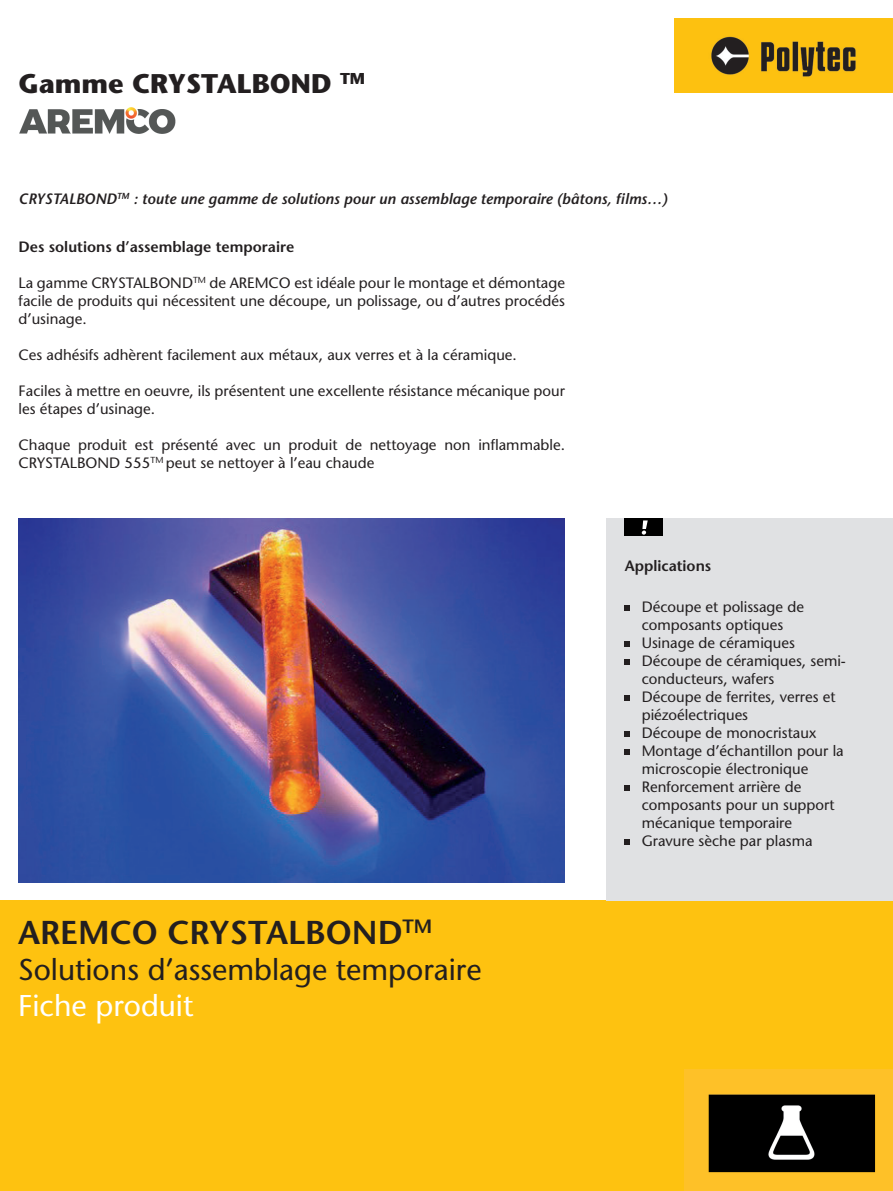
<style>
.page{position:relative;width:893px;height:1191px;background:#fff}
.page>*{position:absolute;margin:0;border:0;box-sizing:border-box;transform-origin:0 0}
.t1{font:600 33px "Stone Sans LT";color:#231f20}
.t2{font:30px "Stone Sans LT";color:#231f20}
.t3{font:30px "Stone Sans LT";color:#fff}
.t4{font:700 27px "Stone Sans LT";color:#231f20}
.t5{font:15px/18px "Stone Sans LT";color:#231f20}
.t6{font:italic 600 15px "Stone Sans LT";color:#231f20}
.t7{font:600 15px "Stone Sans LT";color:#231f20}
</style>
<div class="page">
<img style="left:675px;top:19px;width:218px;height:74px">
<div style="left:1px;top:901px;width:892px;height:290px;background:#fec210"></div>
<div style="left:606px;top:519px;width:287px;height:382px;background:#e0e1e3"></div>
<div style="left:625px;top:519px;width:38px;height:17px;background:#000"></div>
<svg style="left:642px;top:520px;width:6px;height:14px"></svg>
<svg style="left:625px;top:605px;width:5px;height:5px"></svg>
<svg style="left:625px;top:641px;width:5px;height:5px"></svg>
<svg style="left:625px;top:659px;width:5px;height:5px"></svg>
<svg style="left:625px;top:695px;width:5px;height:5px"></svg>
<svg style="left:625px;top:731px;width:5px;height:5px"></svg>
<svg style="left:625px;top:749px;width:5px;height:5px"></svg>
<svg style="left:625px;top:785px;width:5px;height:5px"></svg>
<svg style="left:625px;top:839px;width:5px;height:5px"></svg>
<img style="left:685px;top:1069px;width:208px;height:122px">
<img style="left:19px;top:518px;width:546px;height:364px">
<img style="left:19px;top:107px;width:157px;height:27px">
<h3 class="t4" style="left:19px;top:67px;width:348px">Gamme CRYSTALBOND <sup>TM</sup></h3>
<p class="t6" style="left:19px;top:189px;width:650px">CRYSTALBOND<sup>TM</sup> : toute une gamme de solutions pour un assemblage temporaire (bâtons, films…)</p>
<p class="t7" style="left:19px;top:237px;width:277px">Des solutions d’assemblage temporaire</p>
<p class="t5" style="left:19px;top:274px;width:548px;text-align:justify">La gamme CRYSTALBOND<sup>TM</sup> de AREMCO est idéale pour le montage et démontage facile de produits qui nécessitent une découpe, un polissage, ou d’autres procédés d’usinage.</p>
<p class="t5" style="left:19px;top:346px;width:500px">Ces adhésifs adhèrent facilement aux métaux, aux verres et à la céramique.</p>
<p class="t5" style="left:19px;top:382px;width:548px">Faciles à mettre en oeuvre, ils présentent une excellente résistance mécanique pour les étapes d’usinage.</p>
<p class="t5" style="left:19px;top:436px;width:548px">Chaque produit est présenté avec un produit de nettoyage non inflammable.<br>CRYSTALBOND 555<sup>TM</sup> peut se nettoyer à l’eau chaude</p>
<h1 class="t1" style="left:18px;top:912px;width:416px">AREMCO CRYSTALBOND<sup>TM</sup></h1>
<h2 class="t2" style="left:18px;top:951px;width:465px">Solutions d’assemblage temporaire</h2>
<h2 class="t3" style="left:18px;top:987px;width:177px">Fiche produit</h2>
<p class="t7" style="left:625px;top:557px;width:88px">Applications</p>
<p class="t5" style="left:642px;top:598px;width:206px">Découpe et polissage de composants optiques<br>Usinage de céramiques<br>Découpe de céramiques, semi&shy;conducteurs, wafers<br>Découpe de ferrites, verres et piézoélectriques<br>Découpe de monocristaux<br>Montage d’échantillon pour la microscopie électronique<br>Renforcement arrière de composants pour un support mécanique temporaire<br>Gravure sèche par plasma</p>
</div>
